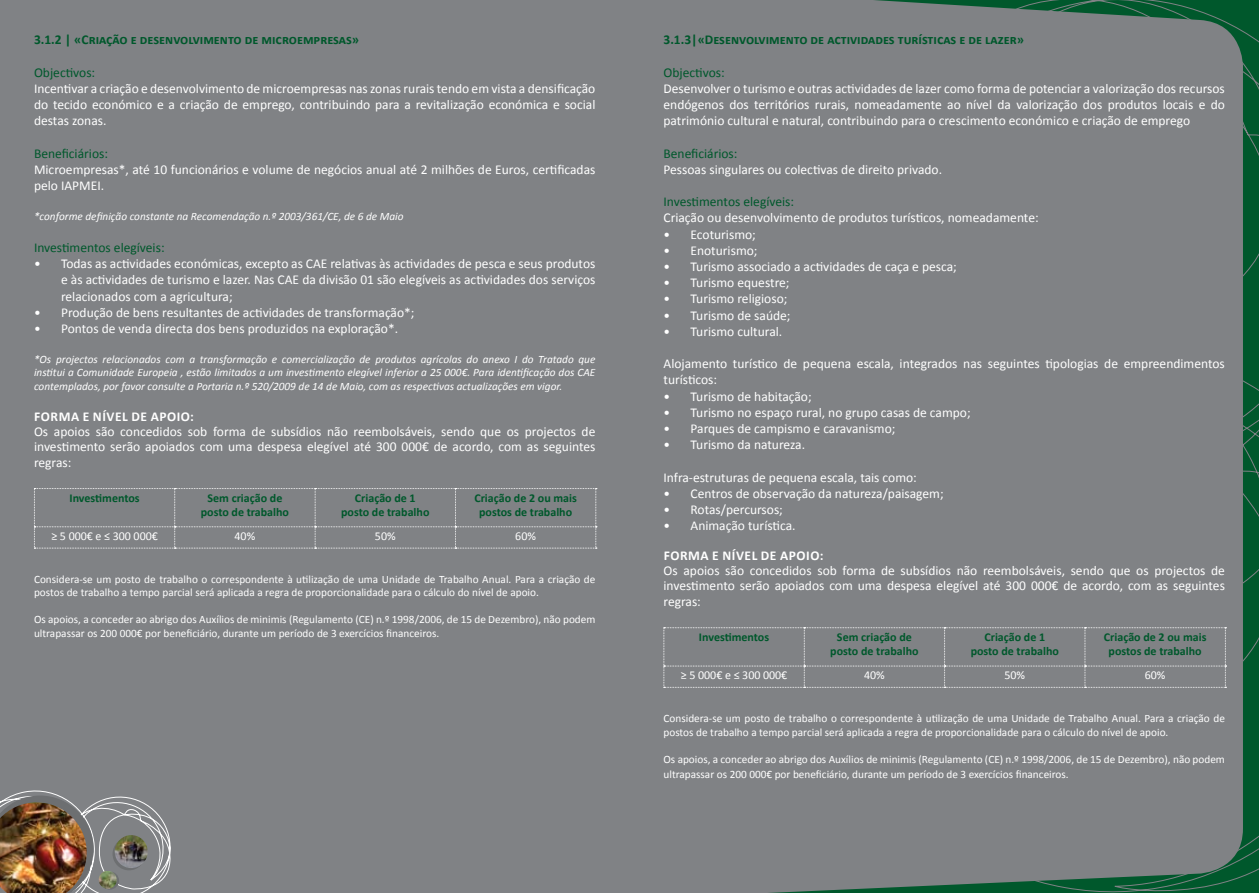
<style>
.page{position:relative;width:1259px;height:893px;background:#fff}
.page>*{position:absolute;margin:0;border:0;box-sizing:border-box;transform-origin:0 0}
.t1{font:13.5px/16.2px "Calibri";color:#fff;text-align:justify}
.t2{font:700 13.5px "Calibri";color:#00582c}
.t3{font:13.5px "Calibri";color:#00582c}
.t4{font:700 13.5px "Calibri";letter-spacing:.04em;color:#fff}
.t5{font:700 12px/14.4px "Calibri";color:#00582c;text-align:center}
.t6{font:12px "Calibri";letter-spacing:-.005em;color:#fff}
.t7{font:11.25px/13.5px "Calibri";color:#fff}
.t8{font:italic 11.25px/13.5px "Calibri";color:#fff;text-align:justify}
</style>
<div class="page">
<div style="left:0;top:0;width:629px;height:893px;background:#808285"></div>
<div style="left:1243px;top:0;width:16px;height:893px;background:#00582c"></div>
<div style="left:629px;top:0;width:614px;height:893px;background:#808285"></div>
<svg style="left:34px;top:488px;width:563px;height:61px"></svg>
<svg style="left:663px;top:627px;width:563px;height:61px;background:#838588"></svg>
<svg style="left:0;top:790px;width:171px;height:103px"></svg>
<div style="left:113px;top:837px;width:32px;height:33px;background:#6d6f71;border-radius:50%"></div>
<img style="left:0;top:802px;width:87px;height:91px">
<div style="left:101px;top:871px;width:18px;height:19px;background:#6d6f71;border-radius:50%"></div>
<img style="left:115px;top:835px;width:33px;height:33px;border-radius:16px">
<img style="left:99px;top:871px;width:18px;height:18px">
<p class="t2" style="left:34px;top:31px;width:326px">3.1.2 | «Criação e desenvolvimento de microempresas»</p>
<p class="t3" style="left:34px;top:64px;width:63px">Objectivos:</p>
<p class="t1" style="left:34px;top:80px;width:563px">I ncentivar a criação e desenvolvimento de microempresas nas zonas rurais tendo em vista a densificação do tecido económico e a criação de emprego, contribuindo para a revitalização económica e social destas zonas.</p>
<p class="t3" style="left:34px;top:145px;width:75px">Beneficiários:</p>
<p class="t1" style="left:34px;top:161px;width:563px">M icroempresas*, até 10 funcionários e volume de negócios anual até 2 milhões de Euros, certificadas pelo IAPM EI .</p>
<p class="t8" style="left:34px;top:209px;width:371px">*conforme definição constante na Recomendação n.º 2003/361/CE, de 6 de Maio</p>
<p class="t3" style="left:34px;top:239px;width:132px">I nvestimentos elegíveis:</p>
<p class="t1" style="left:61px;top:255px;width:536px;text-indent:-27px">• Todas as actividades económicas, excepto as CAE relativas às actividades de pesca e seus produtos e às actividades de turismo e lazer. Nas CAE da divisão 01 são elegíveis as actividades dos serviços relacionados com a agricultura;</p>
<p class="t1" style="left:34px;top:304px;width:382px">• Produção de bens resultantes de actividades de transformação*;</p>
<p class="t1" style="left:34px;top:320px;width:365px">• Pontos de venda directa dos bens produzidos na exploração*.</p>
<p class="t8" style="left:34px;top:352px;width:563px">*Os projectos relacionados com a transformação e comercialização de produtos agrícolas do anexo I do Tratado que institui a Comunidade Europeia , estão limitados a um investimento elegível inferior a 25 000€. Para identificação dos CAE contemplados, por favor consulte a Portaria n.º 520/2009 de 14 de Maio, com as respectivas actualizações em vigor.</p>
<p class="t4" style="left:34px;top:408px;width:81px">Forma e Nível</p>
<p class="t4" style="left:131px;top:408px;width:28px">de apoio</p>
<p class="t4" style="left:190px;top:408px;width:5px">:</p>
<p class="t1" style="left:34px;top:423px;width:563px;line-height:15.6px">Os apoios são concedidos sob forma de subsídios não reembolsáveis, sendo que os projectos de investimento serão apoiados com uma despesa elegível até 300 000€ de acordo, com as seguintes regras:</p>
<p class="t5" style="left:69px;top:490px;width:72px">Investimentos</p>
<p class="t5" style="left:201px;top:490px;width:90px">Sem criação de posto de trabalho</p>
<p class="t5" style="left:341px;top:490px;width:90px">Criação de 1 posto de trabalho</p>
<p class="t5" style="left:474px;top:490px;width:104px">Criação de 2 ou mais postos de trabalho</p>
<p class="t6" style="left:51px;top:529px;width:108px">≥ 5 000€ e ≤ 300 000€</p>
<p class="t6" style="left:235px;top:529px;width:22px">40%</p>
<p class="t6" style="left:375px;top:529px;width:22px">50%</p>
<p class="t6" style="left:515px;top:529px;width:22px">60%</p>
<p class="t7" style="left:34px;top:572px;width:563px">Considera-se um posto de trabalho o correspondente à utilização de uma U nidade de Trabalho Anual. Para a criação de postos de trabalho a tempo parcial será aplicada a regra de proporcionalidade para o cálculo do nível de apoio.</p>
<p class="t7" style="left:34px;top:612px;width:563px">Os apoios, a conceder ao abrigo dos Auxílios de minimis (Regulamento (CE) n.º 1998/2006, de 15 de Dezembro), não podem ultrapassar os 200 000€ por beneficiário, durante um período de 3 exercícios financeiros.</p>
<p class="t2" style="left:663px;top:31px;width:362px">3.1.3|«Desenvolvimento de actividades turísticas e de lazer»</p>
<p class="t3" style="left:663px;top:64px;width:63px">Objectivos:</p>
<p class="t1" style="left:663px;top:80px;width:563px">Desenvolver o turismo e outras actividades de lazer como forma de potenciar a valorização dos recursos endógenos dos territórios rurais, nomeadamente ao nível da valorização dos produtos locais e do património cultural e natural, contribuindo para o crescimento económico e criação de emprego</p>
<p class="t3" style="left:663px;top:145px;width:75px">Beneficiários:</p>
<p class="t1" style="left:663px;top:161px;width:280px">Pessoas singulares ou colectivas de direito privado.</p>
<p class="t3" style="left:663px;top:193px;width:132px">I nvestimentos elegíveis:</p>
<p class="t1" style="left:663px;top:209px;width:377px">Criação ou desenvolvimento de produtos turísticos, nomeadamente:</p>
<p class="t1" style="left:663px;top:225px;width:94px">• Ecoturismo;</p>
<p class="t1" style="left:663px;top:242px;width:96px">• Enoturismo;</p>
<p class="t1" style="left:663px;top:258px;width:295px">• Turismo associado a actividades de caça e pesca;</p>
<p class="t1" style="left:663px;top:274px;width:128px">• Turismo equestre;</p>
<p class="t1" style="left:663px;top:290px;width:125px">• Turismo religioso;</p>
<p class="t1" style="left:663px;top:306px;width:128px">• Turismo de saúde;</p>
<p class="t1" style="left:663px;top:323px;width:120px">• Turismo cultural.</p>
<p class="t1" style="left:663px;top:355px;width:563px">Alojamento turístico de pequena escala, integrados nas seguintes tipologias de empreendimentos turísticos:</p>
<p class="t1" style="left:663px;top:387px;width:150px">• Turismo de habitação;</p>
<p class="t1" style="left:663px;top:404px;width:309px">• Turismo no espaço rural, no grupo casas de campo;</p>
<p class="t1" style="left:663px;top:420px;width:233px">• Parques de campismo e caravanismo;</p>
<p class="t1" style="left:663px;top:436px;width:143px">• Turismo da natureza.</p>
<p class="t1" style="left:663px;top:468px;width:255px">I nfra-estruturas de pequena escala, tais como:</p>
<p class="t1" style="left:663px;top:485px;width:282px">• Centros de observação da natureza/paisagem;</p>
<p class="t1" style="left:663px;top:501px;width:121px">• Rotas/percursos;</p>
<p class="t1" style="left:663px;top:517px;width:134px">• Animação turística.</p>
<p class="t4" style="left:664px;top:547px;width:81px">Forma e Nível</p>
<p class="t4" style="left:761px;top:547px;width:28px">de apoio</p>
<p class="t4" style="left:820px;top:547px;width:5px">:</p>
<p class="t1" style="left:663px;top:562px;width:563px;line-height:15.6px">Os apoios são concedidos sob forma de subsídios não reembolsáveis, sendo que os projectos de investimento serão apoiados com uma despesa elegível até 300 000€ de acordo, com as seguintes regras:</p>
<p class="t5" style="left:699px;top:629px;width:72px">Investimentos</p>
<p class="t5" style="left:830px;top:629px;width:90px">Sem criação de posto de trabalho</p>
<p class="t5" style="left:970px;top:629px;width:90px">Criação de 1 posto de trabalho</p>
<p class="t5" style="left:1104px;top:629px;width:104px">Criação de 2 ou mais postos de trabalho</p>
<p class="t6" style="left:681px;top:668px;width:108px">≥ 5 000€ e ≤ 300 000€</p>
<p class="t6" style="left:864px;top:668px;width:22px">40%</p>
<p class="t6" style="left:1004px;top:668px;width:22px">50%</p>
<p class="t6" style="left:1144px;top:668px;width:22px">60%</p>
<p class="t7" style="left:663px;top:711px;width:563px">Considera-se um posto de trabalho o correspondente à utilização de uma U nidade de Trabalho Anual. Para a criação de postos de trabalho a tempo parcial será aplicada a regra de proporcionalidade para o cálculo do nível de apoio.</p>
<p class="t7" style="left:663px;top:751px;width:563px;line-height:15px">Os apoios, a conceder ao abrigo dos Auxílios de minimis (Regulamento (CE) n.º 1998/2006, de 15 de Dezembro), não podem ultrapassar os 200 000€ por beneficiário, durante um período de 3 exercícios financeiros.</p>
</div>
